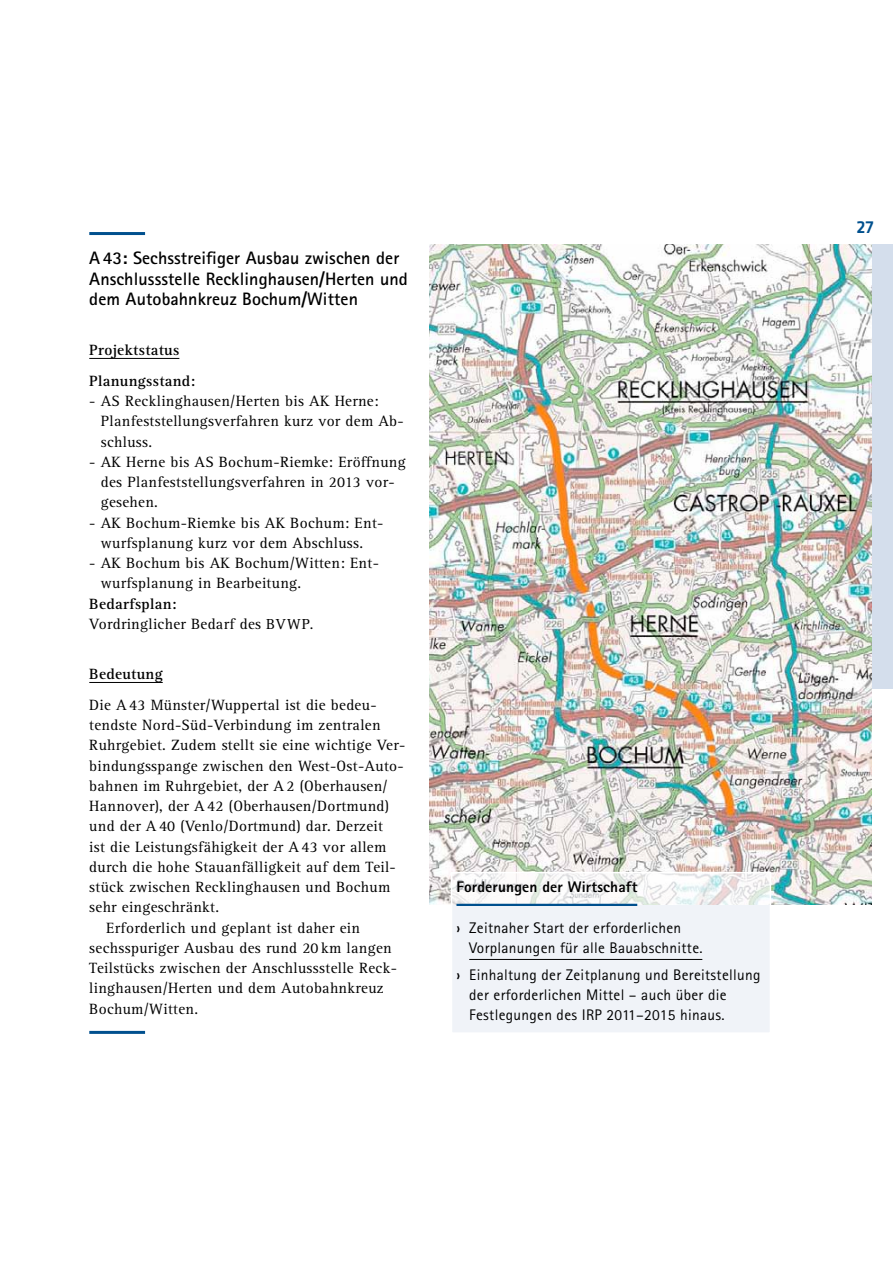
<style>
.page{position:relative;width:893px;height:1263px;background:#fff}
.page>*{position:absolute;margin:0;border:0;box-sizing:border-box;transform-origin:0 0}
.t1{font:700 18px/20.2px "Rotis Sans Serif Pro";letter-spacing:.005em;color:#000}
.t2{font:500 18px "Klavika Basic";color:#00508e}
.body{font:15.3px/20.2px "Rotis Serif Pro";letter-spacing:.02em;color:#000}
.t3{font:15.3px/20.2px "Rotis Sans Serif Pro";letter-spacing:.02em;color:#000}
.body-2{font:700 15.3px "Rotis Serif Pro";letter-spacing:.02em;color:#000}
.Forderungen_der_Wirt{font:800 15.3px "Rotis Sans Serif Pro";letter-spacing:.01em;color:#000}
.s1{font-weight:700}
.s2{font-size:15px}
</style>
<div class="page">
<div style="left:872px;top:244px;width:21px;height:445px;background:#d4deec"></div>
<hr style="left:89px;top:358px;width:90px;height:1px;background:#000">
<hr style="left:89px;top:682px;width:74px;height:1px;background:#000">
<hr style="left:89px;top:232px;width:56px;height:3px;background:#00508e">
<hr style="left:89px;top:1031px;width:56px;height:3px;background:#00508e">
<img style="left:429px;top:244px;width:443px;height:661px">
<div style="left:451px;top:873px;width:319px;height:160px;background:#eaeef6"></div>
<hr style="left:456px;top:904px;width:181px;height:2px;background:#00508e">
<hr style="left:469px;top:959px;width:233px;height:1px;background:#000">
<div style="left:451px;top:872px;width:320px;height:162px;border:2px solid #fff"></div>
<h2 class="t1" style="left:89px;top:248px;width:320px">A43: Sechsstreifiger Ausbau zwischen der<br>Anschlussstelle Recklinghausen/Herten und dem Autobahnkreuz Bochum/Witten</h2>
<h3 class="body-2" style="left:89px;top:341px;width:92px">Projektstatus</h3>
<p class="body-2" style="left:89px;top:371px;width:108px">Planungsstand:</p>
<p class="body" style="left:101px;top:391px;width:305px;text-indent:-11px">- AS Recklinghausen/Herten bis AK Herne:<br>Planfeststellungsverfahren kurz vor dem Ab&shy;schluss.</p>
<p class="body" style="left:101px;top:452px;width:307px;text-indent:-11px">- AK Herne bis AS Bochum-Riemke: Eröffnung des Planfeststellungsverfahren in 2013 vor&shy;gesehen.</p>
<p class="body" style="left:89px;top:513px;width:296px;text-align:center">- AK Bochum-Riemke bis AK Bochum: Ent&shy;wurfsplanung kurz vor dem Abschluss.</p>
<p class="body" style="left:101px;top:553px;width:280px;text-indent:-11px">- AK Bochum bis AK Bochum/Witten: Ent&shy;wurfsplanung in Bearbeitung.</p>
<p class="body" style="left:89px;top:594px;width:226px"><span class="s1">Bedarfsplan:<br></span>Vordringlicher Bedarf des <span class="s2">BVWP.</span></p>
<h3 class="body-2" style="left:89px;top:665px;width:75px">Bedeutung</h3>
<p class="body" style="left:89px;top:695px;width:318px">Die A43 Münster/Wuppertal ist die bedeu&shy;tendste Nord-Süd-Verbindung im zentralen Ruhrgebiet. Zudem stellt sie eine wichtige Ver&shy;bindungsspange zwischen den West-Ost-Auto&shy;bahnen im Ruhrgebiet, der A2 (Oberhausen/ Hannover), der A42 (Oberhausen/Dortmund) und der A40 (Venlo/Dortmund) dar. Derzeit<br>ist die Leistungsfähigkeit der A43 vor allem durch die hohe Stauanfälligkeit auf dem Teil&shy;stück zwischen Recklinghausen und Bochum sehr eingeschränkt.</p>
<p class="body" style="left:89px;top:918px;width:309px;text-indent:17px">Erforderlich und geplant ist daher ein sechsspuriger Ausbau des rund 20 km langen Teilstücks zwischen der Anschlussstelle Reck&shy;linghausen/Herten und dem Autobahnkreuz Bochum/Witten.</p>
<p class="Forderungen_der_Wirt" style="left:456px;top:877px;width:182px">Forderungen der Wirtschaft</p>
<p class="t3" style="left:469px;top:917px;width:235px;text-indent:-13px"><span class="s1">›</span> Zeitnaher Start der erforderlichen<br>Vorplanungen für alle Bauabschnitte.</p>
<p class="t3" style="left:469px;top:964px;width:293px;text-indent:-13px"><span class="s1">›</span> Einhaltung der Zeitplanung und Bereitstellung der erforderlichen Mittel – auch über die<br>Festlegungen des IRP 2011–2015 hinaus.</p>
<p class="t2" style="left:856px;top:214px;width:19px">27</p>
</div>
